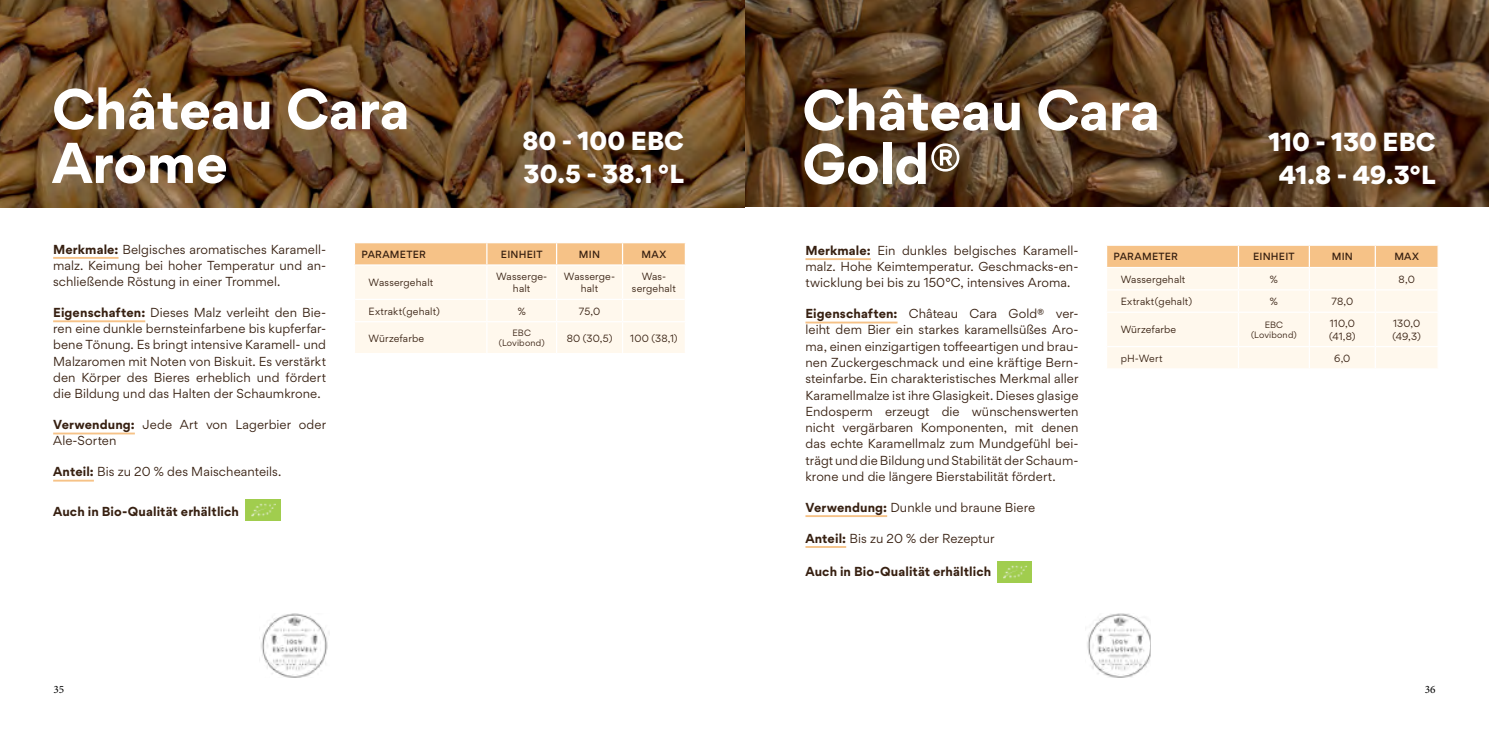
<style>
.page{position:relative;width:1489px;height:745px;background:#fff}
.page>*{position:absolute;margin:0;border:0;box-sizing:border-box;transform-origin:0 0}
.t1{font:700 55px/53.8px "Gordita";letter-spacing:-.01em;color:#fff}
.t2{font:900 25px/32.5px "Gordita";letter-spacing:-.005em;color:#fff}
.t3{font:12.5px/16.2px "Gordita";letter-spacing:.005em;color:#372011;text-align:justify}
.t4{font:700 12.5px "Gordita";letter-spacing:.01em;color:#372011}
.t5{font:11.25px "Minion Pro";color:#000}
.t6{font:10px/12px "Gordita";letter-spacing:.015em;color:#372011;text-align:center}
.t7{font:500 10px "Gordita";letter-spacing:.02em;color:#372011}
.t8{font:8.75px/10.5px "Gordita";letter-spacing:.02em;color:#372011;text-align:center}
.s1{font-weight:700}
</style>
<div class="page">
<img style="left:0;top:0;width:1488px;height:207px">
<hr style="left:805px;top:258px;width:65px;height:2px;background:#f6c287">
<hr style="left:805px;top:321px;width:92px;height:2px;background:#f6c287">
<hr style="left:805px;top:515px;width:82px;height:1px;background:#f6c287">
<hr style="left:805px;top:545px;width:41px;height:2px;background:#f6c287">
<img style="left:997px;top:561px;width:34px;height:21px">
<img style="left:1087px;top:613px;width:63px;height:64px">
<svg style="left:1107px;top:245px;width:331px;height:123px;background:#fdefdc"></svg>
<svg style="left:354px;top:242px;width:331px;height:111px;background:#fdeeda"></svg>
<hr style="left:354px;top:321px;width:133px;height:1px;background:#fff">
<hr style="left:487px;top:321px;width:69px;height:1px;background:#fff">
<hr style="left:556px;top:321px;width:66px;height:1px;background:#fff">
<hr style="left:556px;top:322px;width:1px;height:31px;background:#fff">
<hr style="left:622px;top:321px;width:64px;height:1px;background:#fff">
<hr style="left:622px;top:322px;width:1px;height:31px;background:#fff">
<hr style="left:53px;top:257px;width:65px;height:2px;background:#f6c287">
<hr style="left:53px;top:320px;width:92px;height:2px;background:#f6c287">
<hr style="left:53px;top:432px;width:82px;height:2px;background:#f6c287">
<hr style="left:53px;top:479px;width:41px;height:2px;background:#f6c287">
<img style="left:246px;top:499px;width:34px;height:21px">
<img style="left:261px;top:613px;width:68px;height:64px">
<h1 class="t1" style="left:52px;top:82px;width:359px">Château Cara<br>Arome</h1>
<h2 class="t2" style="left:522px;top:124px;width:163px">80 - 100 EBC<br>30.5 - 38.1 °L</h2>
<p class="t3" style="left:53px;top:240px;width:274px"><span class="s1">Merkmale:</span> Belgisches aromatisches Karamell&shy;malz. Keimung bei hoher Temperatur und an&shy;schließende Röstung in einer Trommel.</p>
<p class="t3" style="left:53px;top:304px;width:274px"><span class="s1">Eigenschaften:</span> Dieses Malz verleiht den Bie&shy;ren eine dunkle bernsteinfarbene bis kupferfar&shy;bene Tönung. Es bringt intensive Karamell- und Malzaromen mit Noten von Biskuit. Es verstärkt den Körper des Bieres erheblich und fördert die Bildung und das Halten der Schaumkrone.</p>
<p class="t3" style="left:53px;top:416px;width:274px"><span class="s1">Verwendung:</span> Jede Art von Lagerbier oder<br>Ale-Sorten</p>
<p class="t3" style="left:53px;top:463px;width:230px"><span class="s1">Anteil:</span> Bis zu 20 % des Maischeanteils.</p>
<p class="t4" style="left:53px;top:501px;width:187px">Auch in Bio-Qualität erhältlich</p>
<p class="t7" style="left:361px;top:247px;width:66px">PARAMETER</p>
<p class="t7" style="left:501px;top:247px;width:43px">EINHEIT</p>
<p class="t7" style="left:579px;top:247px;width:23px">MIN</p>
<p class="t7" style="left:641px;top:247px;width:26px">MAX</p>
<p class="t6" style="left:368px;top:276px;width:66px">Wassergehalt</p>
<p class="t6" style="left:496px;top:270px;width:53px">Wasserge&shy;halt</p>
<p class="t6" style="left:564px;top:270px;width:53px">Wasserge&shy;halt</p>
<p class="t6" style="left:632px;top:270px;width:45px">Was&shy;sergehalt</p>
<p class="t6" style="left:368px;top:305px;width:73px">Extrakt(gehalt)</p>
<p class="t6" style="left:517px;top:305px;width:10px">%</p>
<p class="t6" style="left:579px;top:305px;width:23px">75,0</p>
<p class="t6" style="left:368px;top:332px;width:57px">Würzefarbe</p>
<p class="t8" style="left:499px;top:327px;width:47px">EBC (Lovibond)</p>
<p class="t6" style="left:566px;top:332px;width:47px">80 (30,5)</p>
<p class="t6" style="left:630px;top:332px;width:49px">100 (38,1)</p>
<h1 class="t1" style="left:802px;top:83px;width:359px">Château Cara<br>Gold®</h1>
<h2 class="t2" style="left:1268px;top:125px;width:169px;text-align:center">110 - 130 EBC<br>41.8 - 49.3°L</h2>
<p class="t3" style="left:805px;top:242px;width:274px"><span class="s1">Merkmale:</span> Ein dunkles belgisches Karamell&shy;malz. Hohe Keimtemperatur. Geschmacks-en&shy;twicklung bei bis zu 150°C, intensives Aroma.</p>
<p class="t3" style="left:805px;top:305px;width:274px"><span class="s1">Eigenschaften:</span> Château Cara Gold® ver&shy;leiht dem Bier ein starkes karamellsüßes Aro&shy;ma, einen einzigartigen toffeeartigen und brau&shy;nen Zuckergeschmack und eine kräftige Bern&shy;steinfarbe. Ein charakteristisches Merkmal aller Karamellmalze ist ihre Glasigkeit. Dieses glasige Endosperm erzeugt die wünschenswerten nicht vergärbaren Komponenten, mit denen das echte Karamellmalz zum Mundgefühl bei&shy;trägt und die Bildung und Stabilität der Schaum&shy;krone und die längere Bierstabilität fördert.</p>
<p class="t3" style="left:805px;top:498px;width:231px"><span class="s1">Verwendung:</span> Dunkle und braune Biere</p>
<p class="t3" style="left:805px;top:529px;width:190px"><span class="s1">Anteil:</span> Bis zu 20 % der Rezeptur</p>
<p class="t4" style="left:805px;top:561px;width:187px">Auch in Bio-Qualität erhältlich</p>
<p class="t7" style="left:1113px;top:250px;width:66px">PARAMETER</p>
<p class="t7" style="left:1252px;top:250px;width:43px">EINHEIT</p>
<p class="t7" style="left:1331px;top:250px;width:23px">MIN</p>
<p class="t7" style="left:1394px;top:250px;width:26px">MAX</p>
<p class="t6" style="left:1120px;top:273px;width:66px">Wassergehalt</p>
<p class="t6" style="left:1269px;top:273px;width:10px">%</p>
<p class="t6" style="left:1398px;top:273px;width:18px">8,0</p>
<p class="t6" style="left:1120px;top:295px;width:73px">Extrakt(gehalt)</p>
<p class="t6" style="left:1269px;top:295px;width:10px">%</p>
<p class="t6" style="left:1331px;top:295px;width:23px">78,0</p>
<p class="t6" style="left:1120px;top:323px;width:57px">Würzefarbe</p>
<p class="t8" style="left:1250px;top:319px;width:47px">EBC (Lovibond)</p>
<p class="t6" style="left:1329px;top:317px;width:28px;text-align:left">110,0 (41,8)</p>
<p class="t6" style="left:1392px;top:317px;width:30px;text-align:left">130,0 (49,3)</p>
<p class="t6" style="left:1120px;top:352px;width:43px">pH-Wert</p>
<p class="t6" style="left:1334px;top:352px;width:18px">6,0</p>
<p class="t5" style="left:54px;top:681px;width:12px">35</p>
<p class="t5" style="left:1424px;top:681px;width:12px">36</p>
</div>
